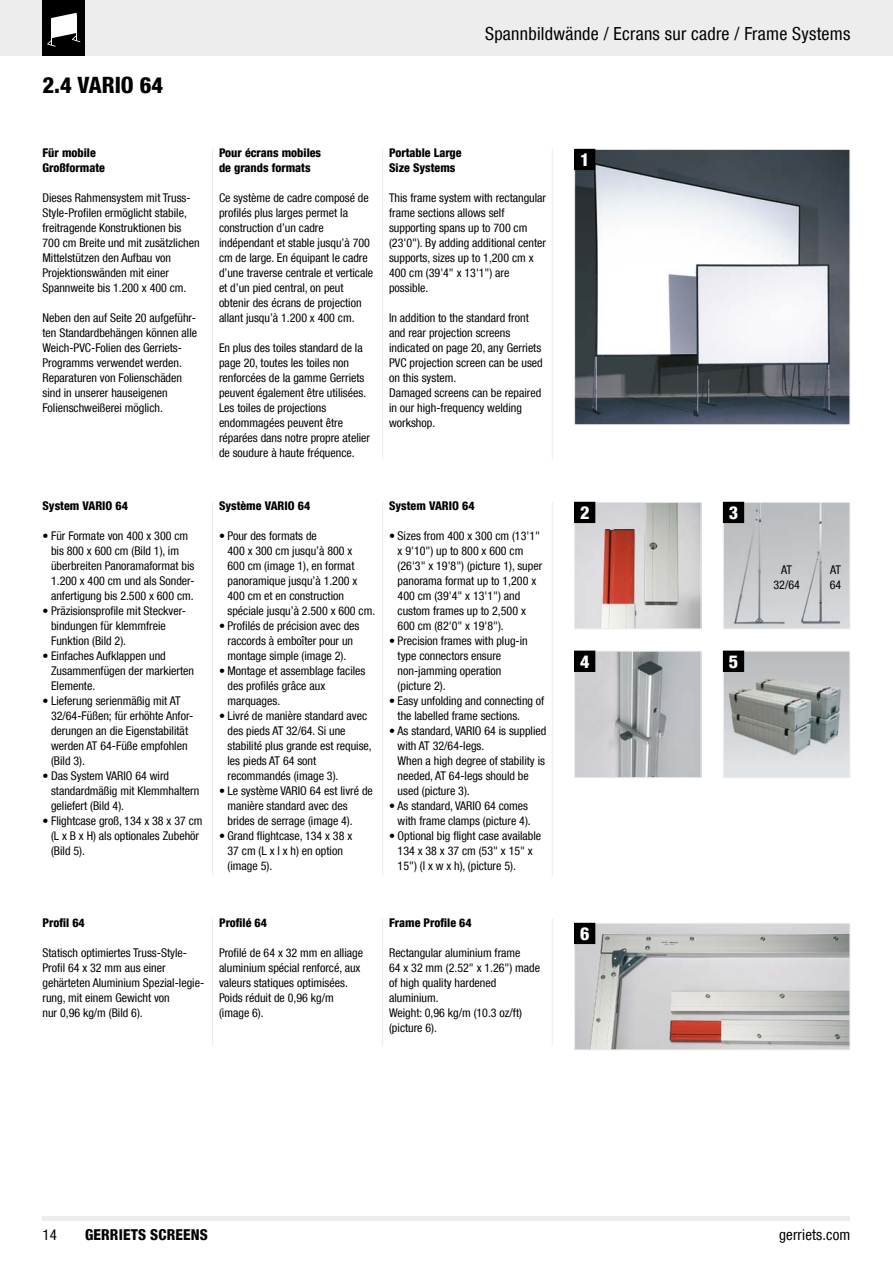
<style>
.page{position:relative;width:893px;height:1263px;background:#fff}
.page>*{position:absolute;margin:0;border:0;box-sizing:border-box;transform-origin:0 0}
.t1{font:800 condensed 22.5px "Helvetica Neue LT Com";color:#000}
.t2{font:condensed 18px "Helvetica Neue LT Com";letter-spacing:.015em;color:#000}
.t3{font:800 condensed 18px "Helvetica Neue LT Com";color:#fff}
.t4{font:800 condensed 15px "Helvetica Neue LT Com";letter-spacing:.01em;color:#000}
.t5{font:condensed 15px "Helvetica Neue LT Com";letter-spacing:.01em;color:#000}
.t6{font:condensed 12px/15px "Helvetica Neue LT Com";color:#000}
.t7{font:800 condensed 12px/15px "Helvetica Neue LT Com";color:#000}
</style>
<div class="page">
<div style="left:0;top:0;width:893px;height:55px;background:#ededed"></div>
<hr style="left:43px;top:1216px;width:807px;height:4px;background:#ededed">
<hr style="left:212px;top:149px;width:1px;height:310px;background:#ededed">
<hr style="left:382px;top:149px;width:1px;height:310px;background:#ededed">
<hr style="left:552px;top:149px;width:1px;height:310px;background:#ededed">
<hr style="left:212px;top:918px;width:1px;height:128px;background:#ededed">
<hr style="left:382px;top:918px;width:1px;height:128px;background:#ededed">
<hr style="left:552px;top:918px;width:1px;height:128px;background:#ededed">
<hr style="left:212px;top:502px;width:1px;height:374px;background:#ededed">
<hr style="left:382px;top:502px;width:1px;height:374px;background:#ededed">
<hr style="left:552px;top:502px;width:1px;height:374px;background:#ededed">
<img style="left:576px;top:151px;width:272px;height:272px">
<div style="left:574px;top:149px;width:276px;height:276px;border:1px solid #ededed"></div>
<img style="left:576px;top:925px;width:272px;height:123px">
<div style="left:574px;top:923px;width:276px;height:127px;border:1px solid #ededed"></div>
<img style="left:576px;top:504px;width:124px;height:123px">
<div style="left:574px;top:502px;width:128px;height:127px;border:1px solid #ededed"></div>
<img style="left:725px;top:504px;width:123px;height:123px">
<div style="left:723px;top:502px;width:127px;height:127px;border:1px solid #ededed"></div>
<img style="left:576px;top:653px;width:124px;height:123px">
<div style="left:574px;top:651px;width:128px;height:127px;border:1px solid #ededed"></div>
<img style="left:725px;top:653px;width:123px;height:123px">
<div style="left:723px;top:651px;width:127px;height:127px;border:1px solid #ededed"></div>
<div style="left:575px;top:149px;width:20px;height:21px;background:#000"></div>
<div style="left:574px;top:149px;width:21px;height:21px;border:1px solid #000"></div>
<div style="left:575px;top:502px;width:20px;height:20px;background:#000"></div>
<div style="left:574px;top:502px;width:21px;height:21px;border:1px solid #000"></div>
<div style="left:575px;top:651px;width:20px;height:20px;background:#000"></div>
<div style="left:574px;top:651px;width:21px;height:21px;border:1px solid #000"></div>
<div style="left:575px;top:923px;width:20px;height:20px;background:#000"></div>
<div style="left:574px;top:923px;width:21px;height:21px;border:1px solid #000"></div>
<div style="left:723px;top:502px;width:21px;height:20px;background:#000"></div>
<div style="left:723px;top:502px;width:21px;height:21px;border:1px solid #000"></div>
<div style="left:723px;top:651px;width:21px;height:20px;background:#000"></div>
<div style="left:723px;top:651px;width:21px;height:21px;border:1px solid #000"></div>
<div style="left:43px;top:0;width:42px;height:55px;background:#000"></div>
<svg style="left:47px;top:13px;width:33px;height:34px"></svg>
<h1 class="t1" style="left:43px;top:71px;width:122px">2.4 VARIO 64</h1>
<h2 class="t2" style="left:485px;top:23px;width:367px">Spannbildwände / Ecrans sur cadre / Frame Systems</h2>
<p class="t7" style="left:43px;top:145px;width:64px">Für mobile<br>Großformate</p>
<p class="t6" style="left:43px;top:191px;width:159px">Dieses Rahmensystem mit Truss-<br>Style-Profilen ermöglicht stabile, freitragende Konstruktionen bis<br>700 cm Breite und mit zusätzlichen<br>Mittelstützen den Aufbau von<br>Projektionswänden mit einer<br>Spannweite bis 1.200 x 400 cm.</p>
<p class="t6" style="left:43px;top:311px;width:156px">Neben den auf Seite 20 aufgeführ&shy;ten Standardbehängen können alle<br>Weich-PVC-Folien des Gerriets-<br>Programms verwendet werden.<br>Reparaturen von Folienschäden sind in unserer hauseigenen<br>Folienschweißerei möglich.</p>
<p class="t7" style="left:43px;top:498px;width:87px">System VARIO 64</p>
<p class="t6" style="left:51px;top:528px;width:145px;text-indent:-9px">• Für Formate von 400 x 300 cm bis 800 x 600 cm (Bild 1), im überbreiten Panoramaformat bis<br>1.200 x 400 cm und als Sonder&shy;anfertigung bis 2.500 x 600 cm.</p>
<p class="t6" style="left:51px;top:603px;width:137px;text-indent:-9px">• Präzisionsprofile mit Steckver&shy;bindungen für klemmfreie<br>Funktion (Bild 2).</p>
<p class="t6" style="left:51px;top:648px;width:145px;text-indent:-9px">• Einfaches Aufklappen und<br>Zusammenfügen der markierten<br>Elemente.</p>
<p class="t6" style="left:51px;top:693px;width:144px;text-indent:-9px">• Lieferung serienmäßig mit AT<br>32/64-Füßen; für erhöhte Anfor&shy;derungen an die Eigenstabilität werden AT 64-Füße empfohlen (Bild 3).</p>
<p class="t6" style="left:51px;top:768px;width:150px;text-indent:-9px">• Das System VARIO 64 wird standardmäßig mit Klemmhaltern geliefert (Bild 4).</p>
<p class="t6" style="left:51px;top:813px;width:153px;text-indent:-9px">• Flightcase groß, 134 x 38 x 37 cm (L x B x H) als optionales Zubehör (Bild 5).</p>
<p class="t7" style="left:219px;top:145px;width:104px">Pour écrans mobiles de grands formats</p>
<p class="t6" style="left:219px;top:191px;width:156px">Ce système de cadre composé de profilés plus larges permet la construction d’un cadre indépendant et stable jusqu’à 700 cm de large. En équipant le cadre d’une traverse centrale et verticale et d’un pied central, on peut obtenir des écrans de projection allant jusqu’à 1.200 x 400 cm.</p>
<p class="t6" style="left:219px;top:341px;width:153px">En plus des toiles standard de la page 20, toutes les toiles non renforcées de la gamme Gerriets peuvent également être utilisées.<br>Les toiles de projections endommagées peuvent être réparées dans notre propre atelier de soudure à haute fréquence.</p>
<p class="t7" style="left:389px;top:145px;width:74px">Portable Large<br>Size Systems</p>
<p class="t6" style="left:389px;top:191px;width:158px">This frame system with rectangular frame sections allows self supporting spans up to 700 cm (23'0"). By adding additional center supports, sizes up to 1,200 cm x<br>400 cm (39'4" x 13'1") are possible.</p>
<p class="t6" style="left:389px;top:311px;width:155px">In addition to the standard front and rear projection screens indicated on page 20, any Gerriets<br>PVC projection screen can be used on this system.<br>Damaged screens can be repaired in our high-frequency welding workshop.</p>
<p class="t7" style="left:219px;top:498px;width:93px">Système VARIO 64</p>
<p class="t6" style="left:227px;top:528px;width:149px;text-indent:-9px">• Pour des formats de<br>400 x 300 cm jusqu’à 800 x<br>600 cm (image 1), en format panoramique jusqu’à 1.200 x<br>400 cm et en construction spéciale jusqu’à 2.500 x 600 cm.</p>
<p class="t6" style="left:219px;top:618px;width:142px;text-align:center">• Profilés de précision avec des raccords à emboîter pour un montage simple (image 2).</p>
<p class="t6" style="left:227px;top:663px;width:139px;text-indent:-9px">• Montage et assemblage faciles des profilés grâce aux marquages.</p>
<p class="t6" style="left:227px;top:708px;width:146px;text-indent:-9px">• Livré de manière standard avec des pieds AT 32/64. Si une stabilité plus grande est requise, les pieds AT 64 sont recommandés (image 3).</p>
<p class="t6" style="left:227px;top:783px;width:147px;text-indent:-9px">• Le système VARIO 64 est livré de manière standard avec des brides de serrage (image 4).</p>
<p class="t6" style="left:227px;top:828px;width:126px;text-indent:-9px">• Grand flightcase, 134 x 38 x<br>37 cm (L x l x h) en option (image 5).</p>
<p class="t7" style="left:389px;top:498px;width:87px">System VARIO 64</p>
<p class="t6" style="left:398px;top:528px;width:146px;text-indent:-9px">• Sizes from 400 x 300 cm (13'1" x 9'10") up to 800 x 600 cm (26'3" x 19'8") (picture 1), super panorama format up to 1,200 x<br>400 cm (39'4" x 13'1") and custom frames up to 2,500 x<br>600 cm (82'0" x 19'8").</p>
<p class="t6" style="left:398px;top:633px;width:132px;text-indent:-9px">• Precision frames with plug-in type connectors ensure non-jamming operation (picture 2).</p>
<p class="t6" style="left:398px;top:693px;width:148px;text-indent:-9px">• Easy unfolding and connecting of the labelled frame sections.</p>
<p class="t6" style="left:398px;top:723px;width:150px;text-indent:-9px">• As standard, VARIO 64 is supplied with AT 32/64-legs.<br>When a high degree of stability is needed, AT 64-legs should be used (picture 3).</p>
<p class="t6" style="left:389px;top:798px;width:143px;text-align:right">• As standard, VARIO 64 comes with frame clamps (picture 4).</p>
<p class="t6" style="left:398px;top:828px;width:145px;text-indent:-9px">• Optional big flight case available<br>134 x 38 x 37 cm (53" x 15" x<br>15") (l x w x h), (picture 5).</p>
<p class="t7" style="left:43px;top:915px;width:44px">Profil 64</p>
<p class="t6" style="left:43px;top:945px;width:163px">Statisch optimiertes Truss-Style-<br>Profil 64 x 32 mm aus einer gehärteten Aluminium Spezial-legie&shy;rung, mit einem Gewicht von<br>nur 0,96 kg/m (Bild 6).</p>
<p class="t7" style="left:219px;top:915px;width:50px">Profilé 64</p>
<p class="t6" style="left:219px;top:945px;width:146px">Profilé de 64 x 32 mm en alliage aluminium spécial renforcé, aux valeurs statiques optimisées.<br>Poids réduit de 0,96 kg/m (image 6).</p>
<p class="t7" style="left:389px;top:915px;width:84px">Frame Profile 64</p>
<p class="t6" style="left:389px;top:945px;width:153px">Rectangular aluminium frame<br>64 x 32 mm (2.52" x 1.26") made of high quality hardened aluminium.<br>Weight: 0,96 kg/m (10.3 oz/ft) (picture 6).</p>
<h2 class="t3" style="left:580px;top:148px;width:11px">1</h2>
<h2 class="t3" style="left:580px;top:501px;width:11px">2</h2>
<h2 class="t3" style="left:580px;top:650px;width:11px">4</h2>
<h2 class="t3" style="left:580px;top:922px;width:11px">6</h2>
<h2 class="t3" style="left:729px;top:501px;width:11px">3</h2>
<h2 class="t3" style="left:729px;top:650px;width:11px">5</h2>
<p class="t6" style="left:773px;top:562px;width:28px;text-align:center">AT<br>32/64</p>
<p class="t6" style="left:830px;top:562px;width:13px">AT<br>64</p>
<p class="t5" style="left:43px;top:1225px;width:16px">14</p>
<p class="t4" style="left:85px;top:1225px;width:124px">GERRIETS SCREENS</p>
<p class="t5" style="left:779px;top:1225px;width:73px">gerriets.com</p>
</div>
